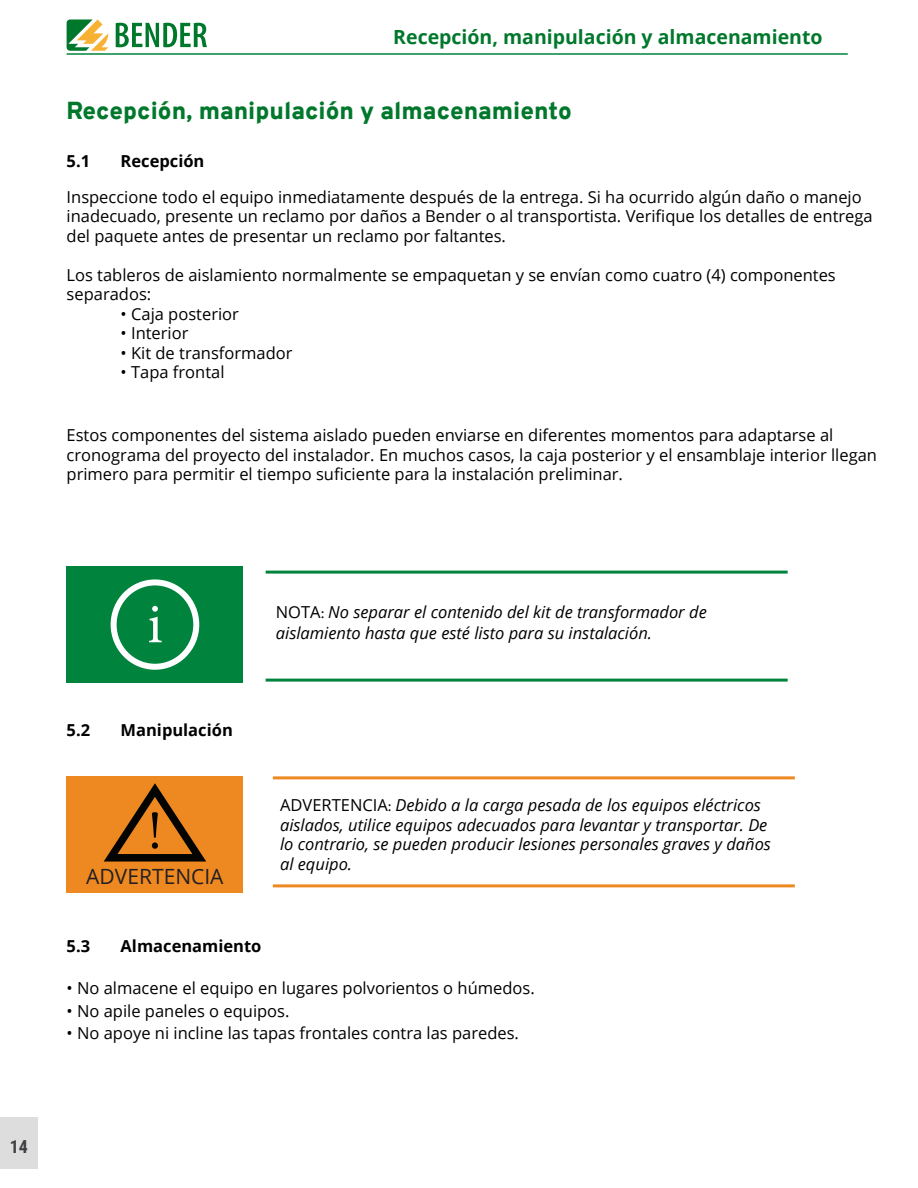
<style>
.page{position:relative;width:918px;height:1188px;background:#fff}
.page>*{position:absolute;margin:0;border:0;box-sizing:border-box;transform-origin:0 0}
.Green_Headings{font:57px "Minion Pro";color:#fff}
.Green_Headings-2{font:54px "Minion Pro";color:#040503}
.Headers{font:900 24px "Overpass";color:#00782c}
.Green_Headings-3{font:21px "Open Sans";color:#231f20}
.Green_Headings-4{font:700 19.5px "Open Sans";color:#00782c}
.t1{font:700 18px "Roboto Condensed";color:#3e4042}
.Paragraph_Style_1{font:16.5px/19.5px "Open Sans";color:#000}
.Paragraph_Style_1-2{font:italic 16.5px/19.5px "Open Sans";color:#000}
.Sub-headers{font:700 16.5px "Open Sans";color:#000}
.s1{font-style:normal}
.s2{font-family:"Minion Pro";font-style:normal}
</style>
<div class="page">
<hr style="left:67px;top:53px;width:781px;height:2px;background:#00843d">
<svg style="left:116px;top:23px;width:91px;height:24px"></svg>
<svg style="left:67px;top:20px;width:41px;height:31px"></svg>
<div style="left:0;top:1118px;width:38px;height:51px;background:#ddddde"></div>
<div style="left:67px;top:566px;width:176px;height:117px;background:#00843d"></div>
<div style="left:111px;top:579px;width:88px;height:91px;border:6px solid #fff;border-radius:50%"></div>
<hr style="left:266px;top:571px;width:522px;height:3px;background:#00843d">
<hr style="left:266px;top:679px;width:522px;height:3px;background:#00843d">
<hr style="left:273px;top:776px;width:522px;height:3px;background:#ee8922">
<hr style="left:273px;top:884px;width:522px;height:3px;background:#ee8922">
<div style="left:67px;top:776px;width:176px;height:117px;background:#ee8922"></div>
<svg style="left:103px;top:783px;width:104px;height:79px"></svg>
<p class="Green_Headings-4" style="left:393px;top:23px;width:431px">Recepción, manipulación y almacenamiento</p>
<p class="Headers" style="left:67px;top:94px;width:507px">Recepción, manipulación y almacenamiento</p>
<p class="Sub-headers" style="left:67px;top:149px;width:25px">5.1</p>
<p class="Sub-headers" style="left:121px;top:149px;width:85px">Recepción</p>
<p class="Paragraph_Style_1" style="left:67px;top:187px;width:808px">Inspeccione todo el equipo inmediatamente después de la entrega. Si ha ocurrido algún daño o manejo inadecuado, presente un reclamo por daños a Bender o al transportista. Verifique los detalles de entrega del paquete antes de presentar un reclamo por faltantes.</p>
<p class="Paragraph_Style_1" style="left:67px;top:265px;width:771px">Los tableros de aislamiento normalmente se empaquetan y se envían como cuatro (4) componentes separados:</p>
<p class="Paragraph_Style_1" style="left:121px;top:304px;width:120px">• Caja posterior</p>
<p class="Paragraph_Style_1" style="left:121px;top:323px;width:69px">• Interior</p>
<p class="Paragraph_Style_1" style="left:121px;top:343px;width:173px">• Kit de transformador</p>
<p class="Paragraph_Style_1" style="left:121px;top:362px;width:105px">• Tapa frontal</p>
<p class="Paragraph_Style_1" style="left:67px;top:425px;width:812px">Estos componentes del sistema aislado pueden enviarse en diferentes momentos para adaptarse al cronograma del proyecto del instalador. En muchos casos, la caja posterior y el ensamblaje interior llegan primero para permitir el tiempo suficiente para la instalación preliminar.</p>
<p class="t1" style="left:10px;top:1134px;width:20px">14</p>
<p class="Green_Headings" style="left:147px;top:586px;width:17px">i</p>
<p class="Sub-headers" style="left:67px;top:719px;width:25px">5.2</p>
<p class="Sub-headers" style="left:121px;top:719px;width:114px">Manipulación</p>
<p class="Green_Headings-2" style="left:147px;top:795px;width:16px">!</p>
<p class="Green_Headings-3" style="left:86px;top:862px;width:139px">ADVERTENCIA</p>
<p class="Paragraph_Style_1-2" style="left:276px;top:602px;width:432px"><span class="s1">NOTA</span><span class="s2">:</span> No separar el contenido del kit de transformador de</p>
<p class="Paragraph_Style_1-2" style="left:276px;top:623px;width:378px">aislamiento hasta que esté listo para su instalación.</p>
<p class="Paragraph_Style_1-2" style="left:280px;top:795px;width:492px"><span class="s1">ADVERTENCIA</span><span class="s2">:</span> Debido a la carga pesada de los equipos eléctricos aislados, utilice equipos adecuados para levantar y transportar. De lo contrario, se pueden producir lesiones personales graves y daños al equipo.</p>
<p class="Sub-headers" style="left:67px;top:935px;width:25px">5.3</p>
<p class="Sub-headers" style="left:121px;top:935px;width:142px">Almacenamiento</p>
<p class="Paragraph_Style_1" style="left:67px;top:978px;width:470px">• No almacene el equipo en lugares polvorientos o húmedos.</p>
<p class="Paragraph_Style_1" style="left:67px;top:1001px;width:224px">• No apile paneles o equipos.</p>
<p class="Paragraph_Style_1" style="left:67px;top:1023px;width:454px">• No apoye ni incline las tapas frontales contra las paredes.</p>
</div>
